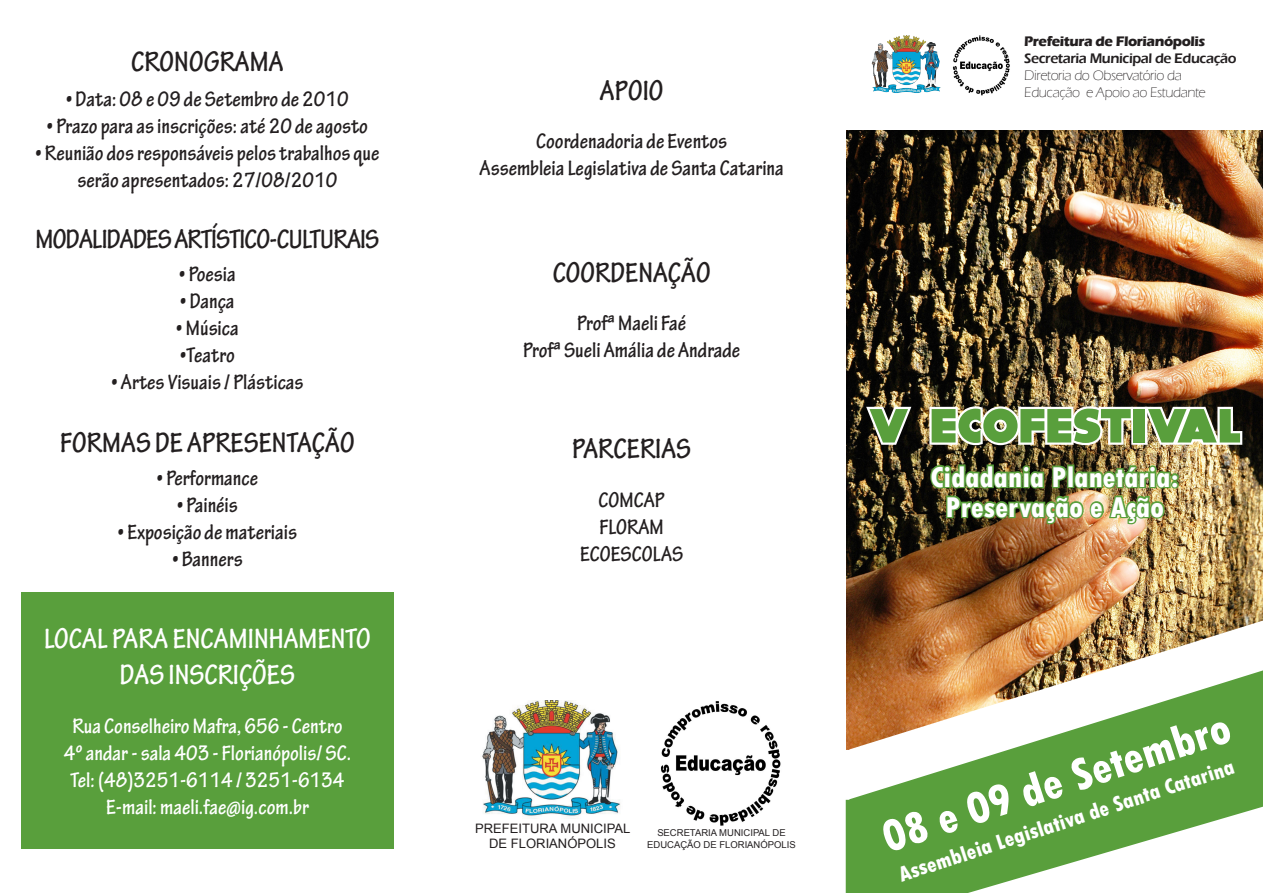
<style>
.page{position:relative;width:1263px;height:893px;background:#fff}
.page>*{position:absolute;margin:0;border:0;box-sizing:border-box;transform-origin:0 0}
.t1{font:58.5px "Dokyo";color:#599f3c}
.t2{font:800 condensed 46.5px "Tw Cen";color:#fff}
.t3{font:700 condensed 30px "Tekton Pro";color:#231f20}
.t4{font:800 condensed 30px/30px "Tw Cen";color:#fff;text-align:center}
.t5{font:700 condensed 30px/36px "Tekton Pro";color:#fff;text-align:right}
.t6{font:700 condensed 28.5px "Tekton Pro";letter-spacing:-.03em;color:#231f20}
.t7{font:700 condensed 22.5px/27px "Tekton Pro";color:#231f20;text-align:center}
.t8{font:700 condensed 22.5px/27px "Tekton Pro";color:#fff;text-align:center}
.t9{font:800 condensed 22.5px "Tw Cen";color:#fff}
.t10{font:300 14.25px/17.1px "Eras ITC";letter-spacing:-.03em;color:#231f20}
.t11{font:600 14.25px "Eras ITC";letter-spacing:-.03em;color:#231f20}
.t12{font:700 14.25px "Eras ITC";letter-spacing:-.03em;color:#231f20}
.t13{font:13.05px/15.6px "Arial";color:#231f20;text-align:center}
.t14{font:9.45px/11.4px "Arial";color:#231f20;text-align:center}
</style>
<div class="page">
<div style="left:21px;top:592px;width:373px;height:257px;background:#599f3c"></div>
<img style="left:846px;top:130px;width:417px;height:491px">
<img style="left:846px;top:621px;width:416px;height:49px">
<img style="left:661px;top:701px;width:120px;height:125px">
<img style="left:482px;top:701px;width:138px;height:118px">
<svg style="left:846px;top:670px;width:417px;height:223px;fill:#599f3c"></svg>
<svg style="left:863px;top:403px;width:52px;height:44px"></svg>
<img style="left:927px;top:404px;width:208px;height:44px">
<div style="left:1131px;top:407px;width:16px;height:38px;border:4px solid #fff"></div>
<img style="left:1141px;top:403px;width:103px;height:44px">
<img style="left:928px;top:454px;width:253px;height:83px">
<svg style="left:968px;top:807px;width:295px;height:86px"></svg>
<img style="left:871px;top:35px;width:70px;height:58px">
<img style="left:952px;top:35px;width:58px;height:60px">
<h3 class="t3" style="left:131px;top:44px;width:154px">CRONOGRAMA</h3>
<p class="t7" style="left:66px;top:86px;width:284px">• Data: 08 e 09 de Setembro de 2010</p>
<p class="t7" style="left:47px;top:113px;width:323px">• Prazo para as inscrições: até 20 de agosto</p>
<p class="t7" style="left:35px;top:140px;width:346px">• Reunião dos responsáveis pelos trabalhos que serão apresentados: 27/08/2010</p>
<p class="t6" style="left:36px;top:222px;width:345px">MODALIDADES ARTÍSTICO-CULTURAIS</p>
<p class="t7" style="left:179px;top:261px;width:58px">• Poesia</p>
<p class="t7" style="left:180px;top:288px;width:56px">• Dança</p>
<p class="t7" style="left:176px;top:315px;width:64px">• Música</p>
<p class="t7" style="left:180px;top:342px;width:56px">•Teatro</p>
<p class="t7" style="left:111px;top:369px;width:193px">• Artes Visuais / Plásticas</p>
<h3 class="t3" style="left:60px;top:425px;width:296px">FORMAS DE APRESENTAÇÃO</h3>
<p class="t7" style="left:157px;top:465px;width:103px">• Performance</p>
<p class="t7" style="left:177px;top:492px;width:62px">• Painéis</p>
<p class="t7" style="left:118px;top:519px;width:181px">• Exposição de materiais</p>
<p class="t7" style="left:172px;top:546px;width:72px">• Banners</p>
<h3 class="t5" style="left:44px;top:621px;width:25px">Local</h3>
<h3 class="t5" style="left:112px;top:621px;width:15px">para</h3>
<h3 class="t5" style="left:173px;top:621px;width:15px">encamin</h3>
<h3 class="t5" style="left:120px;top:621px;width:180px">hamento<br>das iNSCRIÇÕES</h3>
<p class="t8" style="left:64px;top:712px;width:289px">Rua Conselheiro Mafra, 656 - Centro 4º andar - sala 403 - Florianópolis/ SC.<br>Tel: (48)3251-6114 / 3251-6134<br>E-mail: maeli.fae@ig.com.br</p>
<h3 class="t3" style="left:600px;top:73px;width:65px">APOIO</h3>
<p class="t7" style="left:479px;top:128px;width:306px">Coordenadoria de Eventos<br>Assembleia Legislativa de Santa Catarina</p>
<h3 class="t3" style="left:553px;top:255px;width:159px">COORDENAÇÃO</h3>
<p class="t7" style="left:523px;top:310px;width:219px">Profª Maeli Faé<br>Profª Sueli Amália de Andrade</p>
<h3 class="t3" style="left:572px;top:431px;width:121px">PARCERIAS</h3>
<p class="t7" style="left:580px;top:486px;width:105px">COMCAP<br>FLORAM<br>ECOESCOLAS</p>
<p class="t13" style="left:475px;top:820px;width:157px">PREFEITURA MUNICIPAL<br>DE FLORIANÓPOLIS</p>
<p class="t14" style="left:647px;top:827px;width:150px">SECRETARIA MUNICIPAL DE<br>EDUCAÇÃO DE FLORIANÓPOLIS</p>
<p class="t12" style="left:1024px;top:33px;width:183px">Prefeitura de Florianópolis</p>
<p class="t11" style="left:1024px;top:50px;width:214px">Secretaria Municipal de Educação</p>
<p class="t10" style="left:1024px;top:67px;width:183px">Diretoria do Observatório da<br>Educação e Apoio ao Estudante</p>
<h1 class="t1" style="left:869px;top:391px;width:375px">V ECOFESTIVAL</h1>
<h3 class="t4" style="left:930px;top:462px;width:250px">Cidadania Planetária:<br>Preservação e Ação</h3>
<h2 class="t2" style="left:875px;top:812px;width:365px;rotate:-18deg">08 e 09 de Setembro</h2>
<p class="t9" style="left:895px;top:862px;width:353px;rotate:-18deg">Assembleia Legislativa de Santa Catarina</p>
</div>
